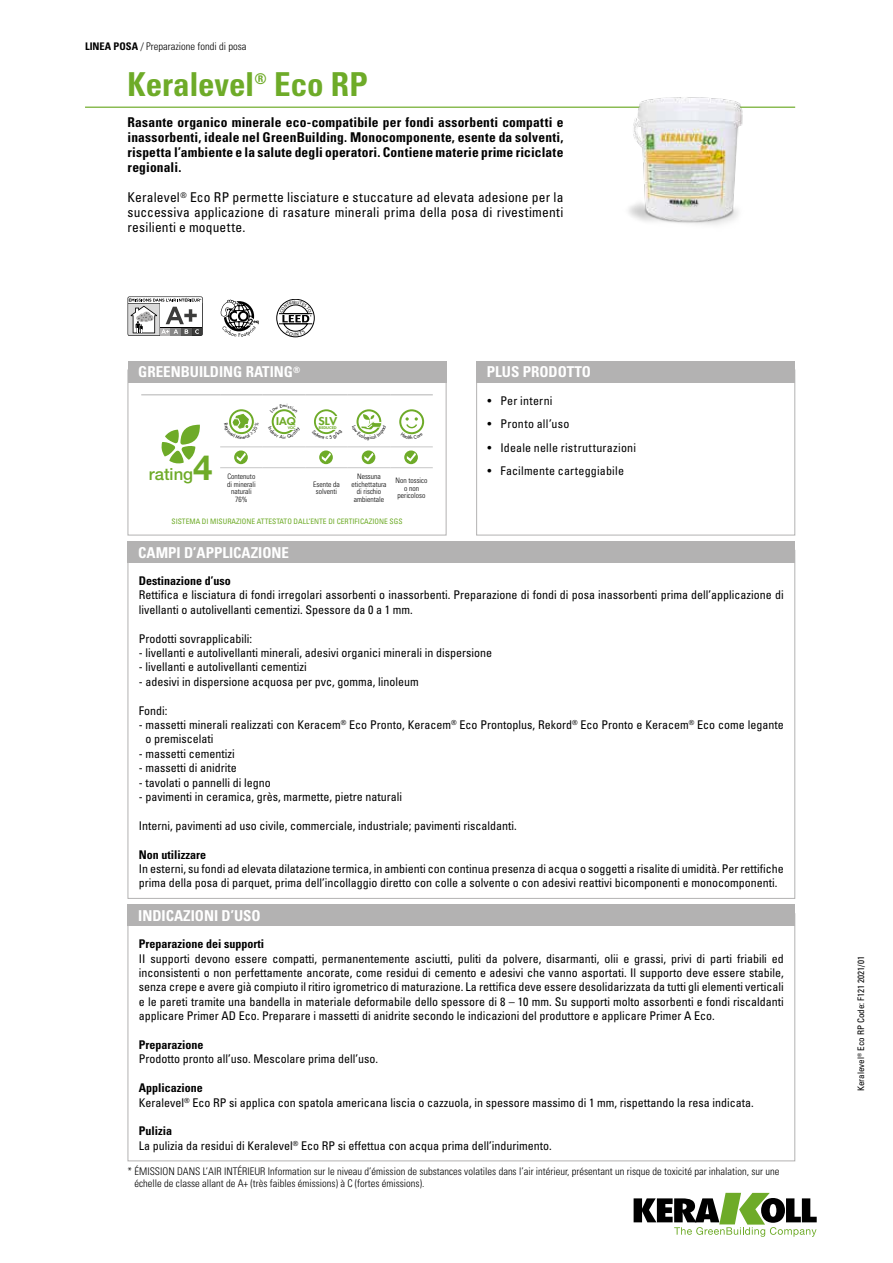
<style>
.page{position:relative;width:893px;height:1263px;background:#fff}
.page>*{position:absolute;margin:0;border:0;box-sizing:border-box;transform-origin:0 0}
.t1{font:700 condensed 33px "Univers LT Std";letter-spacing:-.005em;color:#6eab28}
.t2{font:500 16.65px "Helvetica Neue LT Std";color:#6eab28}
.t3{font:700 condensed 15px "Univers LT Std";color:#fff}
.t4{font:700 condensed 14.85px "Univers LT Std";color:#6eab28}
.t5{font:700 condensed 13.5px/15px "Univers LT Std";letter-spacing:.015em;color:#000;text-align:justify}
.t6{font:condensed 13.5px/15px "Univers LT Std";letter-spacing:.015em;color:#000;text-align:justify}
.t7{font:condensed 12px/14.4px "Univers LT Std";color:#000}
.t8{font:700 condensed 12px "Univers LT Std";color:#000}
.t9{font:condensed 12px "Univers LT Std";letter-spacing:.02em;color:#000}
.t10{font:300 condensed 10.5px/12px "Univers LT Std";color:#000}
.t11{font:800 10.5px "Futura Std";color:#6eab28;scale:1.15 1}
.t12{font:800 10.2px "Futura Std";color:#6eab28;scale:1.11 1}
.t13{font:condensed 9px "Univers LT Std";color:#000}
.t14{font:300 condensed 7.5px/7.5px "Univers LT Std";color:#000;text-align:center}
.t15{font:condensed 7.5px "Univers LT Std";color:#6eab28}
.t16{font:800 3.6px "Futura Std";color:#6eab28;scale:1.2 1}
.t17{font:800 3.45px "Futura Std";color:#6eab28;scale:1.11 1}
.s1{font-weight:700}
.s2{font-size:10.5px}
.s3{font-weight:700;font-size:34.8px}
</style>
<div class="page">
<svg style="left:634px;top:1193px;width:183px;height:44px"></svg>
<hr style="left:85px;top:107px;width:710px;height:1px;background:#6eab28">
<div style="left:476px;top:370px;width:319px;height:165px;border:1px solid #b3b2b2"></div>
<div style="left:476px;top:361px;width:319px;height:21px;background:#b3b2b2"></div>
<img style="left:622px;top:97px;width:144px;height:128px">
<div style="left:128px;top:541px;width:667px;height:22px;background:#b3b2b2"></div>
<div style="left:128px;top:905px;width:667px;height:21px;background:#b3b2b2"></div>
<div style="left:277px;top:299px;width:37px;height:38px;border:1px solid #000;border-radius:50%"></div>
<hr style="left:279px;top:324px;width:33px;height:1px;background:#000">
<hr style="left:279px;top:313px;width:33px;height:1px;background:#000">
<svg style="left:128px;top:296px;width:75px;height:40px"></svg>
<svg style="left:128px;top:297px;width:74px;height:38px"></svg>
<svg style="left:221px;top:300px;width:38px;height:37px"></svg>
<hr style="left:220px;top:447px;width:43px;height:1px;background:#c6c6c6">
<hr style="left:263px;top:447px;width:42px;height:1px;background:#c6c6c6">
<hr style="left:305px;top:447px;width:43px;height:1px;background:#c6c6c6">
<hr style="left:348px;top:447px;width:42px;height:1px;background:#c6c6c6">
<hr style="left:390px;top:447px;width:43px;height:1px;background:#c6c6c6">
<hr style="left:220px;top:467px;width:43px;height:1px;background:#c6c6c6">
<hr style="left:263px;top:467px;width:42px;height:1px;background:#c6c6c6">
<hr style="left:305px;top:467px;width:43px;height:1px;background:#c6c6c6">
<hr style="left:348px;top:467px;width:42px;height:1px;background:#c6c6c6">
<hr style="left:390px;top:467px;width:43px;height:1px;background:#c6c6c6">
<hr style="left:141px;top:394px;width:79px;height:1px;background:#b3b2b2">
<hr style="left:220px;top:394px;width:43px;height:1px;background:#b3b2b2">
<hr style="left:263px;top:394px;width:42px;height:1px;background:#b3b2b2">
<hr style="left:305px;top:394px;width:43px;height:1px;background:#b3b2b2">
<hr style="left:348px;top:394px;width:42px;height:1px;background:#b3b2b2">
<hr style="left:390px;top:394px;width:43px;height:1px;background:#b3b2b2">
<svg style="left:161px;top:425px;width:39px;height:39px"></svg>
<div style="left:229px;top:409px;width:25px;height:25px;border:2px solid #6eab28;border-radius:50%"></div>
<div style="left:356px;top:409px;width:25px;height:25px;border:2px solid #6eab28;border-radius:50%"></div>
<div style="left:399px;top:409px;width:25px;height:25px;border:2px solid #6eab28;border-radius:50%"></div>
<svg style="left:234px;top:450px;width:14px;height:14px"></svg>
<svg style="left:237px;top:453px;width:9px;height:9px"></svg>
<svg style="left:319px;top:450px;width:14px;height:14px"></svg>
<svg style="left:322px;top:453px;width:9px;height:9px"></svg>
<svg style="left:362px;top:450px;width:13px;height:14px"></svg>
<svg style="left:364px;top:453px;width:9px;height:9px"></svg>
<svg style="left:404px;top:450px;width:14px;height:14px"></svg>
<svg style="left:407px;top:453px;width:9px;height:9px"></svg>
<div style="left:128px;top:370px;width:318px;height:165px;border:1px solid #b3b2b2"></div>
<div style="left:128px;top:361px;width:318px;height:21px;background:#b3b2b2"></div>
<svg style="left:280px;top:300px;width:32px;height:36px"></svg>
<svg style="left:229px;top:413px;width:25px;height:22px"></svg>
<svg style="left:271px;top:409px;width:26px;height:26px"></svg>
<svg style="left:314px;top:409px;width:24px;height:26px"></svg>
<svg style="left:356px;top:414px;width:26px;height:21px"></svg>
<svg style="left:401px;top:417px;width:22px;height:18px"></svg>
<p class="t10" style="left:85px;top:40px;width:163px"><span class="s1">LINEA POSA</span> / Preparazione fondi di posa</p>
<h1 class="t1" style="left:128px;top:64px;width:128px">Keralevel</h1>
<p class="t4" style="left:255px;top:70px;width:14px">®</p>
<h1 class="t1" style="left:274px;top:64px;width:95px">Eco RP</h1>
<p class="t5" style="left:128px;top:114px;width:437px">Rasante organico minerale eco-compatibile per fondi assorbenti compatti e inassorbenti, ideale nel GreenBuilding. Monocomponente, esente da solventi, rispetta l’ambiente e la salute degli operatori. Contiene materie prime riciclate regionali.</p>
<p class="t6" style="left:128px;top:189px;width:437px">Keralevel<sup>®</sup> Eco RP permette lisciature e stuccature ad elevata adesione per la successiva applicazione di rasature minerali prima della posa di rivestimenti resilienti e moquette.</p>
<p class="t3" style="left:138px;top:363px;width:164px">GREENBUILDING RATING<sup>®</sup></p>
<p class="t12" style="left:276px;top:415px;width:19px"><span class="s2">I</span>AQ</p>
<p class="t17" style="left:288px;top:426px;width:9px">VOC</p>
<p class="t11" style="left:318px;top:414px;width:18px">SLV</p>
<p class="t16" style="left:319px;top:425px;width:16px">REDUCED</p>
<h2 class="t2" style="left:149px;top:464px;width:65px">rating<span class="s3">4</span></h2>
<p class="t14" style="left:227px;top:473px;width:30px">Contenuto di minerali naturali<br>76%</p>
<p class="t14" style="left:313px;top:480px;width:28px">Esente da solventi</p>
<p class="t14" style="left:351px;top:473px;width:36px">Nessuna etichettatura di rischio ambientale</p>
<p class="t14" style="left:395px;top:477px;width:34px">Non tossico o non pericoloso</p>
<p class="t15" style="left:171px;top:517px;width:233px">SISTEMA DI MISURAZIONE ATTESTATO DALL’ENTE DI CERTIFICAZIONE SGS</p>
<p class="t3" style="left:138px;top:543px;width:152px">CAMPI D’APPLICAZIONE</p>
<p class="t3" style="left:487px;top:363px;width:106px">PLUS PRODOTTO</p>
<p class="t9" style="left:488px;top:393px;width:66px">• Per interni</p>
<p class="t9" style="left:488px;top:416px;width:83px">• Pronto all’uso</p>
<p class="t9" style="left:488px;top:440px;width:150px">• Ideale nelle ristrutturazioni</p>
<p class="t7" style="left:488px;top:463px;width:138px">• Facilmente carteggiabile</p>
<p class="t8" style="left:139px;top:573px;width:93px">Destinazione d’uso</p>
<p class="t7" style="left:139px;top:588px;width:646px">Rettifica e lisciatura di fondi irregolari assorbenti o inassorbenti. Preparazione di fondi di posa inassorbenti prima dell’applicazione di livellanti o autolivellanti cementizi. Spessore da 0 a 1 mm.</p>
<p class="t7" style="left:139px;top:631px;width:115px">Prodotti sovrapplicabili:</p>
<p class="t7" style="left:139px;top:645px;width:355px">- livellanti e autolivellanti minerali, adesivi organici minerali in dispersione</p>
<p class="t7" style="left:139px;top:660px;width:169px">- livellanti e autolivellanti cementizi</p>
<p class="t7" style="left:139px;top:674px;width:281px">- adesivi in dispersione acquosa per pvc, gomma, linoleum</p>
<p class="t7" style="left:139px;top:703px;width:30px">Fondi:</p>
<p class="t7" style="left:146px;top:717px;width:640px;text-indent:-7px">- massetti minerali realizzati con Keracem<sup>®</sup> Eco Pronto, Keracem<sup>®</sup> Eco Prontoplus, Rekord<sup>®</sup> Eco Pronto e Keracem<sup>®</sup> Eco come legante o premiscelati</p>
<p class="t7" style="left:139px;top:746px;width:97px">- massetti cementizi</p>
<p class="t7" style="left:139px;top:760px;width:99px">- massetti di anidrite</p>
<p class="t7" style="left:139px;top:775px;width:133px">- tavolati o pannelli di legno</p>
<p class="t7" style="left:139px;top:789px;width:265px">- pavimenti in ceramica, grès, marmette, pietre naturali</p>
<p class="t7" style="left:139px;top:818px;width:379px">Interni, pavimenti ad uso civile, commerciale, industriale; pavimenti riscaldanti.</p>
<p class="t8" style="left:139px;top:847px;width:69px">Non utilizzare</p>
<p class="t7" style="left:139px;top:861px;width:646px">In esterni, su fondi ad elevata dilatazione termica, in ambienti con continua presenza di acqua o soggetti a risalite di umidità. Per rettifiche prima della posa di parquet, prima dell’incollaggio diretto con colle a solvente o con adesivi reattivi bicomponenti e monocomponenti.</p>
<p class="t3" style="left:138px;top:906px;width:124px">INDICAZIONI D’USO</p>
<p class="t8" style="left:139px;top:937px;width:127px">Preparazione dei supporti</p>
<p class="t7" style="left:139px;top:951px;width:646px;text-align:justify">II supporti devono essere compatti, permanentemente asciutti, puliti da polvere, disarmanti, olii e grassi, privi di parti friabili ed inconsistenti o non perfettamente ancorate, come residui di cemento e adesivi che vanno asportati. Il supporto deve essere stabile, senza crepe e avere già compiuto il ritiro igrometrico di maturazione. La rettifica deve essere desolidarizzata da tutti gli elementi verticali e le pareti tramite una bandella in materiale deformabile dello spessore di 8 – 10 mm. Su supporti molto assorbenti e fondi riscaldanti applicare Primer AD Eco. Preparare i massetti di anidrite secondo le indicazioni del produttore e applicare Primer A Eco.</p>
<p class="t8" style="left:139px;top:1037px;width:66px">Preparazione</p>
<p class="t7" style="left:139px;top:1052px;width:241px">Prodotto pronto all’uso. Mescolare prima dell’uso.</p>
<p class="t7" style="left:139px;top:1081px;width:616px"><span class="s1">Applicazione<br></span>Keralevel<sup>®</sup> Eco RP si applica con spatola americana liscia o cazzuola, in spessore massimo di 1 mm, rispettando la resa indicata.</p>
<p class="t7" style="left:139px;top:1124px;width:414px"><span class="s1">Pulizia<br></span>La pulizia da residui di Keralevel<sup>®</sup> Eco RP si effettua con acqua prima dell’indurimento.</p>
<p class="t10" style="left:135px;top:1165px;width:646px;text-indent:-7px">* ÉMISSION DANS L’AIR INTÉRIEUR Information sur le niveau d’émission de substances volatiles dans l’air intérieur, présentant un risque de toxicité par inhalation, sur une échelle de classe allant de A+ (très faibles émissions) à C (fortes émissions).</p>
<p class="t13" style="left:855px;top:1091px;width:136px;rotate:-90deg">Keralevel<sup>®</sup> Eco RP Code: F121 2021/01</p>
</div>
